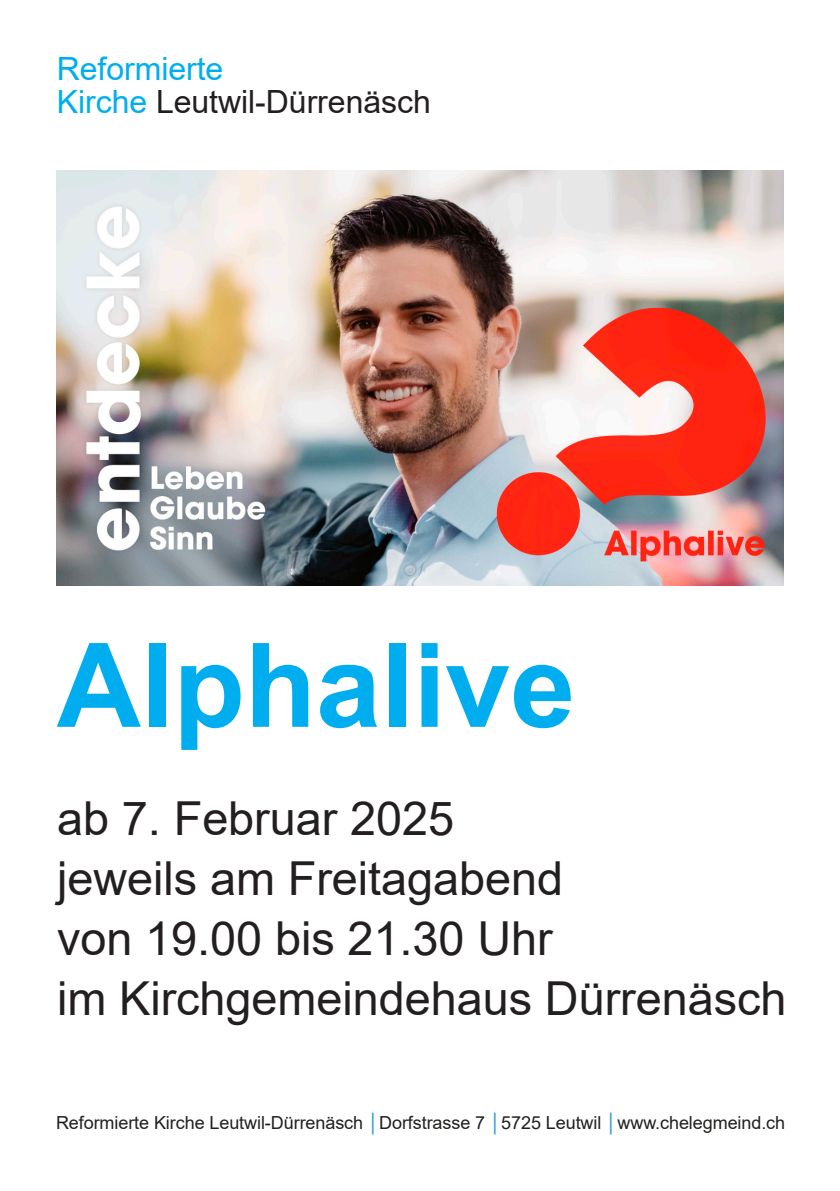
<style>
.page{position:relative;width:840px;height:1191px;background:#fff}
.page>*{position:absolute;margin:0;border:0;box-sizing:border-box;transform-origin:0 0}
.t1{font:700 117px "Arial";color:#00aeef}
.t2{font:46.8px/60px "Arial";color:#231f20}
.t3{font:32px/33px "Arial";color:#231f20}
.t4{font:18px "Arial";letter-spacing:-.005em;color:rgb(8 7 4/.9)}
.s1{color:#00aeef}
.s2{color:rgb(32 149 211/.9)}
</style>
<div class="page">
<img style="left:57px;top:170px;width:725px;height:415px">
<p class="t3" style="left:57px;top:55px;width:375px"><span class="s1">Reformierte<br>Kirche</span> Leutwil-Dürrenäsch</p>
<h1 class="t1" style="left:57px;top:641px;width:520px">Alphalive</h1>
<p class="t2" style="left:57px;top:792px;width:730px">ab 7. Februar 2025<br>jeweils am Freitagabend<br>von 19.00 bis 21.30 Uhr<br>im Kirchgemeindehaus Dürrenäsch</p>
<p class="t4" style="left:56px;top:1116px;width:730px">Reformierte Kirche Leutwil-Dürrenäsch <span class="s2">│</span>Dorfstrasse 7 <span class="s2">│</span>5725 Leutwil <span class="s2">│</span>www.chelegmeind.ch</p>
</div>
